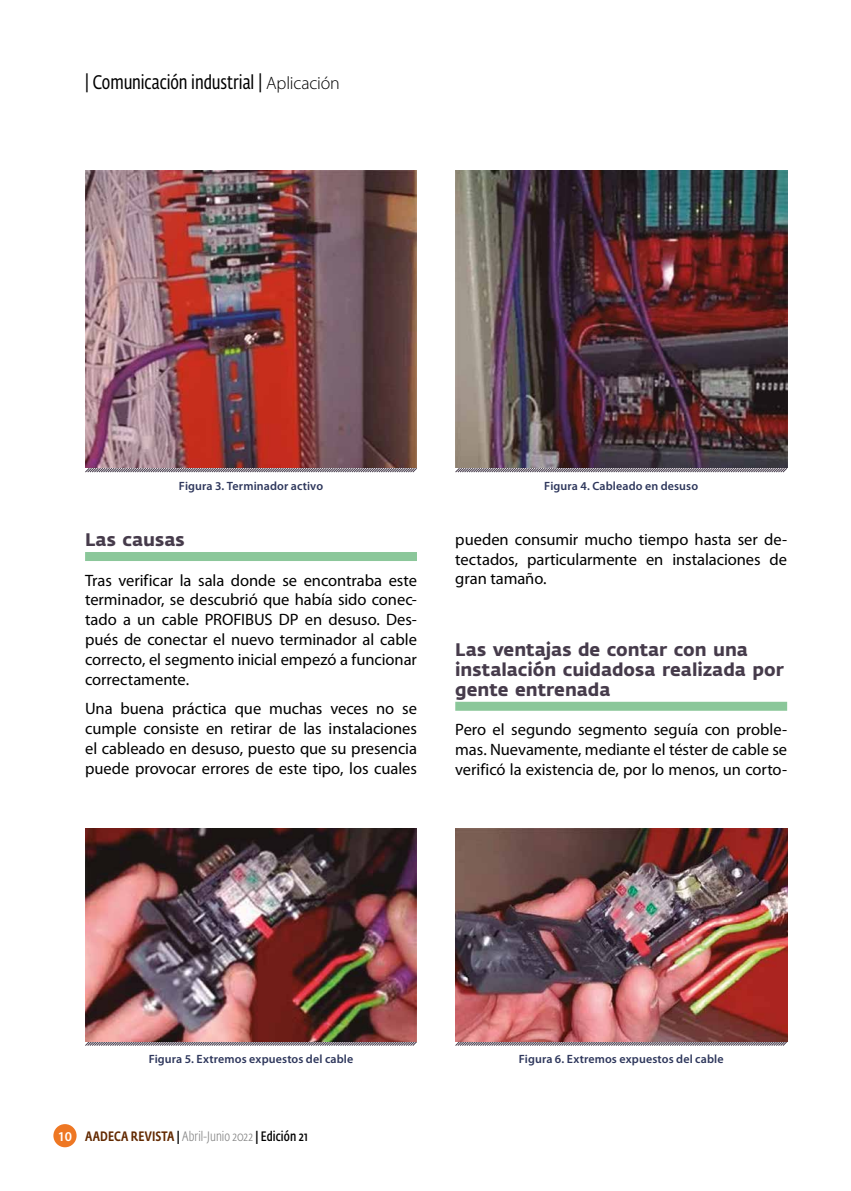
<style>
.page{position:relative;width:851px;height:1191px;background:#fff}
.page>*{position:absolute;margin:0;border:0;box-sizing:border-box;transform-origin:0 0}
.t1{font:19.5px "Fedra Sans Cond Std";letter-spacing:-.005em;color:#000}
.t2{font:700 18px/19.8px "Fedra Sans";letter-spacing:-.005em;color:#463b4b}
.t3{font:16.5px/19.8px "Myriad Pro";letter-spacing:-.005em;color:#000;text-align:justify}
.t4{font:300 13.5px "Fedra Sans Cond Std";color:#878787}
.t5{font:600 12px "Myriad Pro";letter-spacing:.01em;color:#2e375c}
.s1{font-family:"Myriad Pro";font-weight:300;font-size:18px}
.s2{font-family:"Myriad Pro";font-weight:600;color:#fff}
.s3{font-weight:500;color:#622900}
.s4{font-weight:500;color:#000}
.s5{font-weight:600;color:#000}
</style>
<div class="page">
<div style="left:53px;top:1124px;width:24px;height:23px;background:#ee7723;border-radius:50%"></div>
<div style="left:85px;top:552px;width:332px;height:9px;background:#8bc79a"></div>
<div style="left:455px;top:702px;width:332px;height:9px;background:#8bc79a"></div>
<svg style="left:85px;top:468px;width:332px;height:5px;background:#a59fa7"></svg>
<img style="left:85px;top:170px;width:332px;height:298px">
<svg style="left:455px;top:467px;width:333px;height:6px;background:#a59fa7"></svg>
<img style="left:455px;top:170px;width:332px;height:298px">
<svg style="left:85px;top:1041px;width:332px;height:5px;background:#98868c"></svg>
<img style="left:85px;top:828px;width:332px;height:213px">
<svg style="left:455px;top:1040px;width:333px;height:6px;background:#9b878e"></svg>
<img style="left:455px;top:828px;width:332px;height:213px">
<p class="t1" style="left:85px;top:71px;width:256px">| Comunicación industrial | <span class="s1">Aplicación</span></p>
<p class="t5" style="left:179px;top:479px;width:146px">Figura 3. Terminador activo</p>
<p class="t5" style="left:544px;top:479px;width:155px">Figura 4. Cableado en desuso</p>
<p class="t2" style="left:85px;top:530px;width:101px">Las causas</p>
<p class="t3" style="left:85px;top:570px;width:333px">Tras verificar la sala donde se encontraba este terminador, se descubrió que había sido conec&shy;tado a un cable PROFIBUS DP en desuso. Des&shy;pués de conectar el nuevo terminador al cable correcto, el segmento inicial empezó a funcionar correctamente.</p>
<p class="t3" style="left:85px;top:699px;width:333px">Una buena práctica que muchas veces no se cumple consiste en retirar de las instalaciones el cableado en desuso, puesto que su presencia puede provocar errores de este tipo, los cuales</p>
<p class="t3" style="left:455px;top:530px;width:333px">pueden consumir mucho tiempo hasta ser de&shy;tectados, particularmente en instalaciones de gran tamaño.</p>
<p class="t2" style="left:455px;top:640px;width:330px">Las ventajas de contar con una instalación cuidadosa realizada por gente entrenada</p>
<p class="t3" style="left:455px;top:720px;width:333px">Pero el segundo segmento seguía con proble&shy;mas. Nuevamente, mediante el téster de cable se verificó la existencia de, por lo menos, un corto-</p>
<p class="t5" style="left:149px;top:1052px;width:206px">Figura 5. Extremos expuestos del cable</p>
<p class="t5" style="left:518px;top:1052px;width:206px">Figura 6. Extremos expuestos del cable</p>
<p class="t4" style="left:58px;top:1128px;width:251px"><span class="s2">10</span> <span class="s3">AADECA REVISTA</span> <span class="s4">|</span> Abril-Junio 2022 <span class="s4">|</span> <span class="s5">Edición 21</span></p>
</div>
